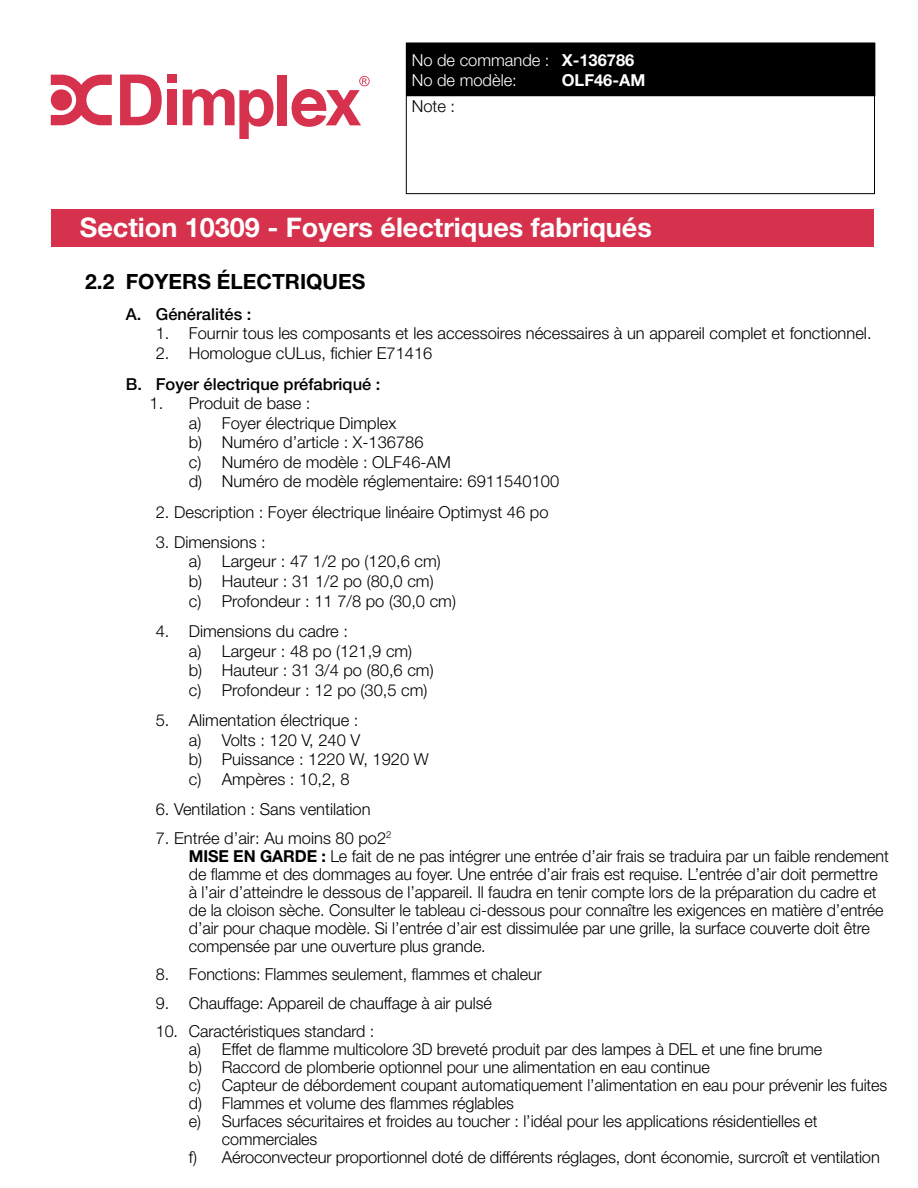
<style>
.page{position:relative;width:918px;height:1188px;background:#fff}
.page>*{position:absolute;margin:0;border:0;box-sizing:border-box;transform-origin:0 0}
.t1{font:700 27px "Helvetica Neue LT Std";color:#fff}
.t2{font:700 21px "Helvetica Neue LT Std";color:#000}
.t3{font:300 16.5px/19.6px "Helvetica Neue LT Std";letter-spacing:-.005em;color:#000}
.t4{font:500 16.5px "Helvetica Neue LT Std";color:#000}
.t5{font:300 16.5px/19.8px "Helvetica Neue LT Std";color:#fff}
.t6{font:700 16.5px "Helvetica Neue LT Std";color:#fff}
.s1{font-weight:700}
</style>
<div class="page">
<div style="left:51px;top:210px;width:823px;height:37px;background:#d6324e"></div>
<div style="left:407px;top:43px;width:468px;height:53px;background:#000"></div>
<svg style="left:51px;top:75px;width:61px;height:50px"></svg>
<svg style="left:120px;top:75px;width:42px;height:50px"></svg>
<div style="left:167px;top:75px;width:10px;height:8px;background:#d6324e"></div>
<div style="left:167px;top:90px;width:10px;height:35px;background:#d6324e"></div>
<div style="left:278px;top:75px;width:9px;height:50px;background:#d6324e"></div>
<svg style="left:183px;top:89px;width:91px;height:50px"></svg>
<svg style="left:292px;top:76px;width:78px;height:51px"></svg>
<p class="t5" style="left:412px;top:50px;width:224px">No de commande : <span class="s1">X-136786<br></span>No de modèle:</p>
<p class="t6" style="left:562px;top:69px;width:85px">OLF46-AM</p>
<p class="t3" style="left:412px;top:96px;width:45px">Note :</p>
<h1 class="t1" style="left:80px;top:211px;width:573px">Section 10309 - Foyers électriques fabriqués</h1>
<p class="t2" style="left:85px;top:269px;width:282px">2.2 FOYERS ÉLECTRIQUES</p>
<p class="t4" style="left:126px;top:304px;width:127px">A. Généralités :</p>
<p class="t3" style="left:156px;top:323px;width:717px">1. Fournir tous les composants et les accessoires nécessaires à un appareil complet et fonctionnel.</p>
<p class="t3" style="left:156px;top:343px;width:278px">2. Homologue cULus, fichier E71416</p>
<p class="t4" style="left:126px;top:374px;width:256px">B. Foyer électrique préfabriqué :</p>
<p class="t3" style="left:189px;top:393px;width:372px;text-indent:-39px">1. Produit de base :<br>a) Foyer électrique Dimplex<br>b) Numéro d’article : X-136786<br>c) Numéro de modèle : OLF46-AM<br>d) Numéro de modèle réglementaire: 6911540100</p>
<p class="t3" style="left:156px;top:502px;width:394px">2. Description : Foyer électrique linéaire Optimyst 46 po</p>
<p class="t3" style="left:189px;top:532px;width:269px;text-indent:-33px">3. Dimensions :<br>a) Largeur : 47 1/2 po (120,6 cm) b) Hauteur : 31 1/2 po (80,0 cm)<br>c) Profondeur : 11 7/8 po (30,0 cm)</p>
<p class="t3" style="left:189px;top:621px;width:246px;text-indent:-33px">4. Dimensions du cadre :<br>a) Largeur : 48 po (121,9 cm)<br>b) Hauteur : 31 3/4 po (80,6 cm) c) Profondeur : 12 po (30,5 cm)</p>
<p class="t3" style="left:189px;top:710px;width:241px;text-indent:-33px">5. Alimentation électrique :<br>a) Volts : 120 V, 240 V<br>b) Puissance : 1220 W, 1920 W c) Ampères : 10,2, 8</p>
<p class="t3" style="left:156px;top:799px;width:216px">6. Ventilation : Sans ventilation</p>
<p class="t3" style="left:189px;top:828px;width:701px;line-height:18px;text-indent:-33px">7. Entrée d’air: Au moins 80 po2<sup>2<br></sup><span class="s1">MISE EN GARDE :</span> Le fait de ne pas intégrer une entrée d’air frais se traduira par un faible rendement de flamme et des dommages au foyer. Une entrée d’air frais est requise. L’entrée d’air doit permettre à l’air d’atteindre le dessous de l’appareil. Il faudra en tenir compte lors de la préparation du cadre et de la cloison sèche. Consulter le tableau ci-dessous pour connaître les exigences en matière d’entrée d’air pour chaque modèle. Si l’entrée d’air est dissimulée par une grille, la surface couverte doit être compensée par une ouverture plus grande.</p>
<p class="t3" style="left:156px;top:964px;width:387px">8. Fonctions: Flammes seulement, flammes et chaleur</p>
<p class="t3" style="left:156px;top:993px;width:337px">9. Chauffage: Appareil de chauffage à air pulsé</p>
<p class="t3" style="left:156px;top:1021px;width:220px">10. Caractéristiques standard :</p>
<p class="t3" style="left:189px;top:1039px;width:635px">a) Effet de flamme multicolore 3D breveté produit par des lampes à DEL et une fine brume</p>
<p class="t3" style="left:189px;top:1057px;width:522px">b) Raccord de plomberie optionnel pour une alimentation en eau continue</p>
<p class="t3" style="left:189px;top:1075px;width:700px">c) Capteur de débordement coupant automatiquement l’alimentation en eau pour prévenir les fuites</p>
<p class="t3" style="left:189px;top:1093px;width:327px">d) Flammes et volume des flammes réglables</p>
<p class="t3" style="left:189px;top:1111px;width:630px">e) Surfaces sécuritaires et froides au toucher : l’idéal pour les applications résidentielles et</p>
<p class="t3" style="left:222px;top:1129px;width:97px">commerciales</p>
<p class="t3" style="left:189px;top:1147px;width:693px">f) Aéroconvecteur proportionnel doté de différents réglages, dont économie, surcroît et ventilation</p>
</div>
